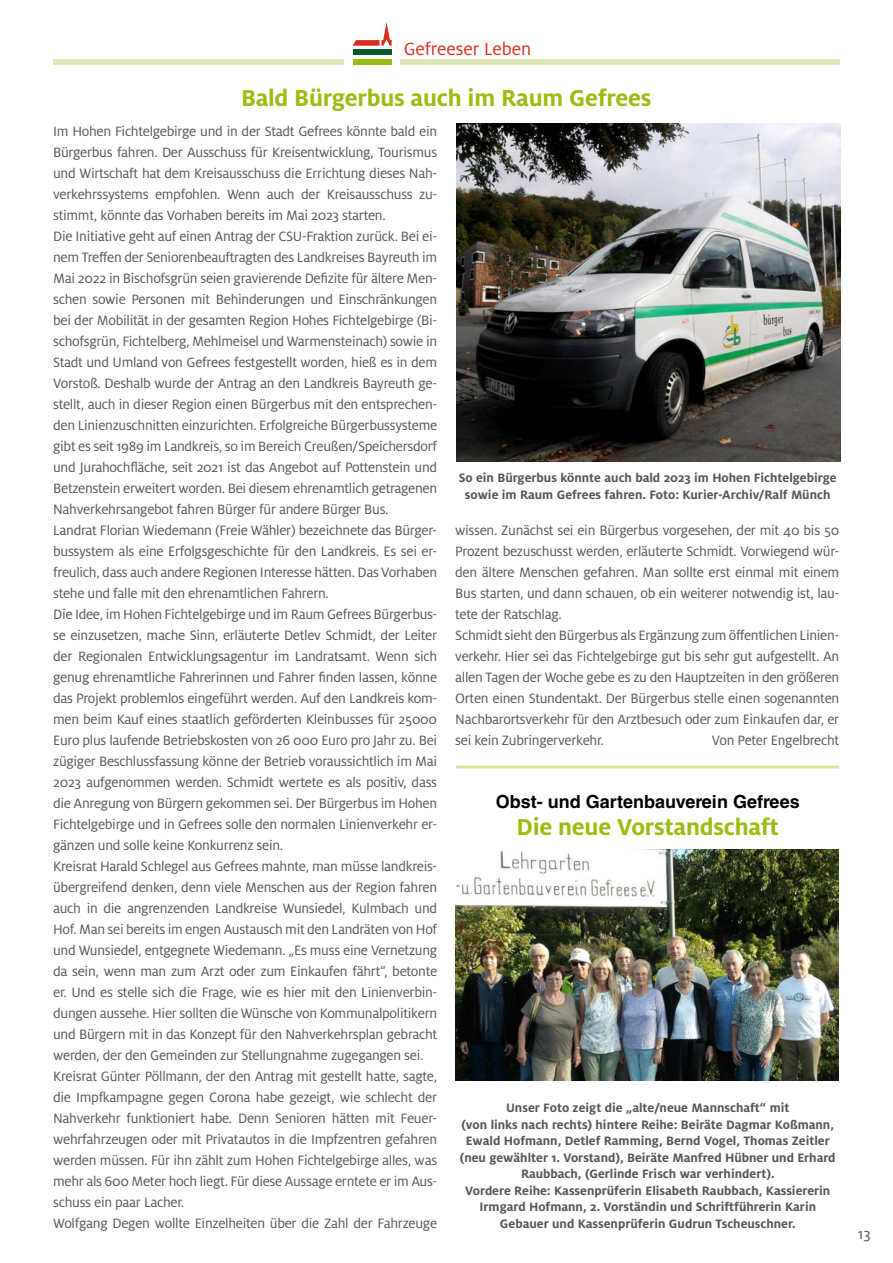
<style>
.page{position:relative;width:893px;height:1263px;background:#fff}
.page>*{position:absolute;margin:0;border:0;box-sizing:border-box;transform-origin:0 0}
.t1{font:700 25.5px "Milo OT";letter-spacing:-.01em;color:#9bbd11}
.t2{font:19.5px "Milo OT";color:#da2e1d}
.t3{font:700 18px "Helvetica LT Std";color:#000}
.t4{font:16.5px "Milo OT";color:#565655}
.t5{font:15px/21px "Milo OT";letter-spacing:-.02em;color:#565655}
.t6{font:700 13.5px/16.5px "Milo OT";color:#565655;text-align:center}
</style>
<div class="page">
<div style="left:353px;top:50px;width:39px;height:5px;background:#00592a"></div>
<div style="left:353px;top:59px;width:39px;height:6px;background:#9bbd11"></div>
<svg style="left:353px;top:22px;width:39px;height:24px"></svg>
<div style="left:400px;top:59px;width:439px;height:6px;background:#dee7b8"></div>
<div style="left:54px;top:59px;width:290px;height:6px;background:#dee7b8"></div>
<img style="left:456px;top:123px;width:384px;height:339px">
<img style="left:456px;top:850px;width:383px;height:231px">
<hr style="left:456px;top:766px;width:383px;height:3px;background:#b8c745">
<h2 class="t2" style="left:404px;top:38px;width:129px">Gefreeser Leben</h2>
<h1 class="t1" style="left:241px;top:83px;width:412px">Bald Bürgerbus auch im Raum Gefrees</h1>
<p class="t5" style="left:53px;top:120px;width:386px">Im Hohen Fichtelgebirge und in der Stadt Gefrees könnte bald ein Bürgerbus fahren. Der Ausschuss für Kreisentwicklung, Tourismus und Wirtschaft hat dem Kreisausschuss die Errichtung dieses Nah&shy;verkehrssystems empfohlen. Wenn auch der Kreisausschuss zu&shy;stimmt, könnte das Vorhaben bereits im Mai 2023 starten.<br>Die Initiative geht auf einen Antrag der CSU-Fraktion zurück. Bei ei&shy;nem Treffen der Seniorenbeauftragten des Landkreises Bayreuth im Mai 2022 in Bischofsgrün seien gravierende Defizite für ältere Men&shy;schen sowie Personen mit Behinderungen und Einschränkungen bei der Mobilität in der gesamten Region Hohes Fichtelgebirge (Bi&shy;schofsgrün, Fichtelberg, Mehlmeisel und Warmensteinach) sowie in Stadt und Umland von Gefrees festgestellt worden, hieß es in dem Vorstoß. Deshalb wurde der Antrag an den Landkreis Bayreuth ge&shy;stellt, auch in dieser Region einen Bürgerbus mit den entsprechen&shy;den Linienzuschnitten einzurichten. Erfolgreiche Bürgerbussysteme gibt es seit 1989 im Landkreis, so im Bereich Creußen/Speichersdorf und Jurahochfläche, seit 2021 ist das Angebot auf Pottenstein und Betzenstein erweitert worden. Bei diesem ehrenamtlich getragenen Nahverkehrsangebot fahren Bürger für andere Bürger Bus.<br>Landrat Florian Wiedemann (Freie Wähler) bezeichnete das Bürger&shy;bussystem als eine Erfolgsgeschichte für den Landkreis. Es sei er&shy;freulich, dass auch andere Regionen Interesse hätten. Das Vorhaben stehe und falle mit den ehrenamtlichen Fahrern.<br>Die Idee, im Hohen Fichtelgebirge und im Raum Gefrees Bürgerbus&shy;se einzusetzen, mache Sinn, erläuterte Detlev Schmidt, der Leiter der Regionalen Entwicklungsagentur im Landratsamt. Wenn sich genug ehrenamtliche Fahrerinnen und Fahrer finden lassen, könne das Projekt problemlos eingeführt werden. Auf den Landkreis kom&shy;men beim Kauf eines staatlich geförderten Kleinbusses für 25000<br>Euro plus laufende Betriebskosten von 26 000 Euro pro Jahr zu. Bei zügiger Beschlussfassung könne der Betrieb voraussichtlich im Mai 2023 aufgenommen werden. Schmidt wertete es als positiv, dass die Anregung von Bürgern gekommen sei. Der Bürgerbus im Hohen Fichtelgebirge und in Gefrees solle den normalen Linienverkehr er&shy;gänzen und solle keine Konkurrenz sein.<br>Kreisrat Harald Schlegel aus Gefrees mahnte, man müsse landkreis&shy;übergreifend denken, denn viele Menschen aus der Region fahren auch in die angrenzenden Landkreise Wunsiedel, Kulmbach und Hof. Man sei bereits im engen Austausch mit den Landräten von Hof und Wunsiedel, entgegnete Wiedemann. „Es muss eine Vernetzung da sein, wenn man zum Arzt oder zum Einkaufen fährt“, betonte er. Und es stelle sich die Frage, wie es hier mit den Linienverbin&shy;dungen aussehe. Hier sollten die Wünsche von Kommunalpolitikern und Bürgern mit in das Konzept für den Nahverkehrsplan gebracht werden, der den Gemeinden zur Stellungnahme zugegangen sei.<br>Kreisrat Günter Pöllmann, der den Antrag mit gestellt hatte, sagte, die Impfkampagne gegen Corona habe gezeigt, wie schlecht der Nahverkehr funktioniert habe. Denn Senioren hätten mit Feuer&shy;wehrfahrzeugen oder mit Privatautos in die Impfzentren gefahren werden müssen. Für ihn zählt zum Hohen Fichtelgebirge alles, was mehr als 600 Meter hoch liegt. Für diese Aussage erntete er im Aus&shy;schuss ein paar Lacher.<br>Wolfgang Degen wollte Einzelheiten über die Zahl der Fahrzeuge</p>
<p class="t6" style="left:459px;top:470px;width:379px">So ein Bürgerbus könnte auch bald 2023 im Hohen Fichtelgebirge sowie im Raum Gefrees fahren. Foto: Kurier-Archiv/Ralf Münch</p>
<p class="t5" style="left:455px;top:519px;width:386px">wissen. Zunächst sei ein Bürgerbus vorgesehen, der mit 40 bis 50<br>Prozent bezuschusst werden, erläuterte Schmidt. Vorwiegend wür&shy;den ältere Menschen gefahren. Man sollte erst einmal mit einem Bus starten, und dann schauen, ob ein weiterer notwendig ist, lau&shy;tete der Ratschlag.<br>Schmidt sieht den Bürgerbus als Ergänzung zum öffentlichen Linien&shy;verkehr. Hier sei das Fichtelgebirge gut bis sehr gut aufgestellt. An allen Tagen der Woche gebe es zu den Hauptzeiten in den größeren Orten einen Stundentakt. Der Bürgerbus stelle einen sogenannten Nachbarortsverkehr für den Arztbesuch oder zum Einkaufen dar, er sei kein Zubringerverkehr.</p>
<p class="t5" style="left:712px;top:729px;width:129px">Von Peter Engelbrecht</p>
<p class="t3" style="left:496px;top:790px;width:305px">Obst- und Gartenbauverein Gefrees</p>
<h1 class="t1" style="left:516px;top:812px;width:264px">Die neue Vorstandschaft</h1>
<p class="t6" style="left:460px;top:1100px;width:377px">Unser Foto zeigt die „alte/neue Mannschaft“ mit<br>(von links nach rechts) hintere Reihe: Beiräte Dagmar Koßmann, Ewald Hofmann, Detlef Ramming, Bernd Vogel, Thomas Zeitler (neu gewählter 1. Vorstand), Beiräte Manfred Hübner und Erhard Raubbach, (Gerlinde Frisch war verhindert).<br>Vordere Reihe: Kassenprüferin Elisabeth Raubbach, Kassiererin Irmgard Hofmann, 2. Vorständin und Schriftführerin Karin Gebauer und Kassenprüferin Gudrun Tscheuschner.</p>
<p class="t4" style="left:858px;top:1225px;width:14px">13</p>
</div>
